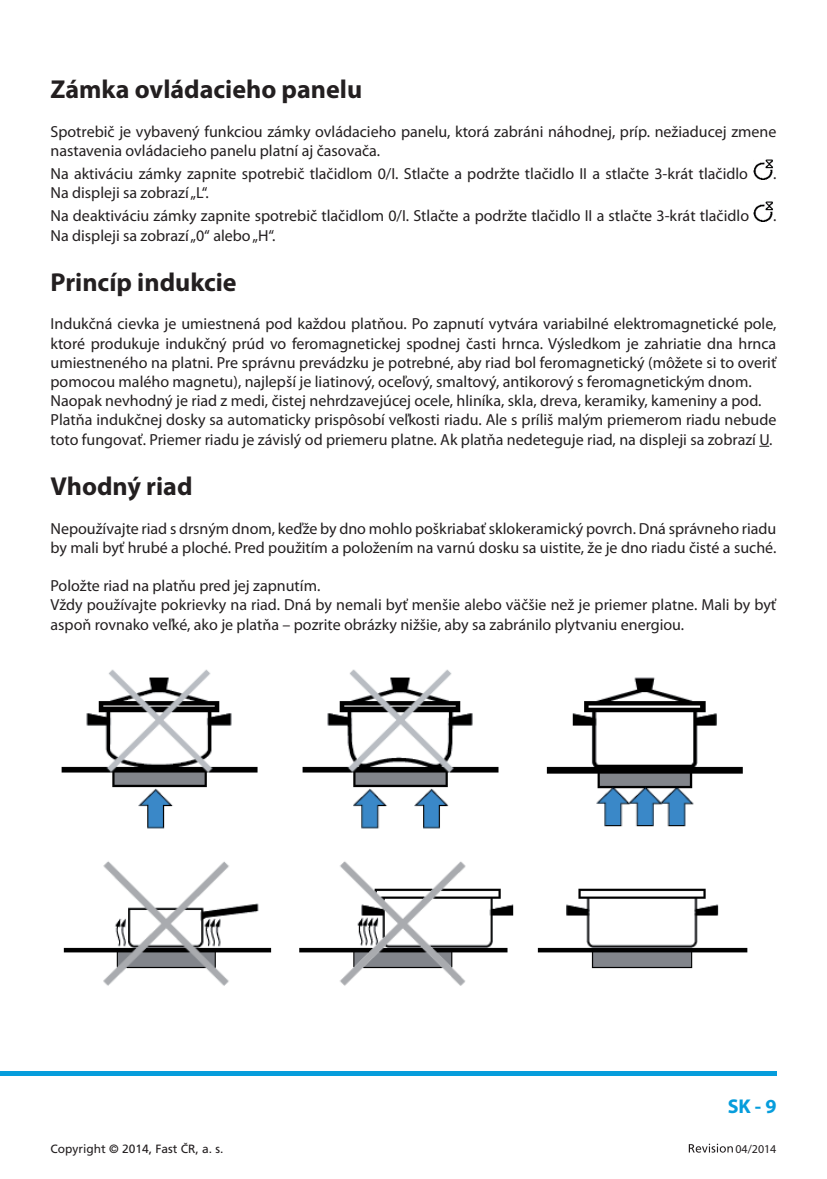
<style>
.page{position:relative;width:827px;height:1179px;background:#fff}
.page>*{position:absolute;margin:0;border:0;box-sizing:border-box;transform-origin:0 0}
.t1{font:700 26px "Myriad Pro";color:#231f20}
.t2{font:700 20px "Myriad Pro";color:#069ddc}
.t3{font:16px/19.2px "Myriad Pro";color:#231f20}
.t4{font:12px "Frutiger CE";color:#231f20}
.t5{font:12px "Myriad Pro";color:#231f20}
</style>
<div class="page">
<hr style="left:0;top:1071px;width:776px;height:4px;background:#069ddc">
<svg style="left:689px;top:1143px;width:44px;height:9px"></svg>
<img style="left:753px;top:159px;width:20px;height:20px">
<img style="left:753px;top:201px;width:20px;height:20px">
<img style="left:61px;top:669px;width:687px;height:317px">
<h1 class="t1" style="left:51px;top:80px;width:313px">Zámka ovládacieho panelu</h1>
<p class="t3" style="left:51px;top:123px;width:727px">Spotrebič je vybavený funkciou zámky ovládacieho panelu, ktorá zabráni náhodnej, príp. nežiaducej zmene nastavenia ovládacieho panelu platní aj časovača.</p>
<p class="t3" style="left:51px;top:165px;width:699px">Na aktiváciu zámky zapnite spotrebič tlačidlom 0/I. Stlačte a podržte tlačidlo II a stlačte 3-krát tlačidlo</p>
<p class="t3" style="left:773px;top:165px;width:5px">.</p>
<p class="t3" style="left:51px;top:183px;width:700px;line-height:23px">Na displeji sa zobrazí „L“.<br>Na deaktiváciu zámky zapnite spotrebič tlačidlom 0/I. Stlačte a podržte tlačidlo II a stlačte 3-krát tlačidlo</p>
<p class="t3" style="left:773px;top:207px;width:5px">.</p>
<p class="t3" style="left:51px;top:227px;width:226px">Na displeji sa zobrazí „0“ alebo „H“.</p>
<h1 class="t1" style="left:51px;top:272px;width:188px">Princíp indukcie</h1>
<p class="t3" style="left:51px;top:315px;width:727px">Indukčná cievka je umiestnená pod každou platňou. Po zapnutí vytvára variabilné elektromagnetické pole, ktoré produkuje indukčný prúd vo feromagnetickej spodnej časti hrnca. Výsledkom je zahriatie dna hrnca umiestneného na platni. Pre správnu prevádzku je potrebné, aby riad bol feromagnetický (môžete si to overiť pomocou malého magnetu), najlepší je liatinový, oceľový, smaltový, antikorový s feromagnetickým dnom.<br>Naopak nevhodný je riad z medi, čistej nehrdzavejúcej ocele, hliníka, skla, dreva, keramiky, kameniny a pod.<br>Platňa indukčnej dosky sa automaticky prispôsobí veľkosti riadu. Ale s príliš malým priemerom riadu nebude toto fungovať. Priemer riadu je závislý od priemeru platne. Ak platňa nedeteguje riad, na displeji sa zobrazí U.</p>
<h1 class="t1" style="left:51px;top:476px;width:143px">Vhodný riad</h1>
<p class="t3" style="left:51px;top:519px;width:727px">Nepoužívajte riad s drsným dnom, keďže by dno mohlo poškriabať sklokeramický povrch. Dná správneho riadu by mali byť hrubé a ploché. Pred použitím a položením na varnú dosku sa uistite, že je dno riadu čisté a suché.</p>
<p class="t3" style="left:51px;top:577px;width:727px">Položte riad na platňu pred jej zapnutím.<br>Vždy používajte pokrievky na riad. Dná by nemali byť menšie alebo väčšie než je priemer platne. Mali by byť aspoň rovnako veľké, ako je platňa – pozrite obrázky nižšie, aby sa zabránilo plytvaniu energiou.</p>
<p class="t2" style="left:727px;top:1098px;width:50px">SK - 9</p>
<p class="t4" style="left:51px;top:1143px;width:174px">Copyright © 2014, Fast ČR, a. s.</p>
<p class="t5" style="left:735px;top:1143px;width:43px">04/2014</p>
</div>
